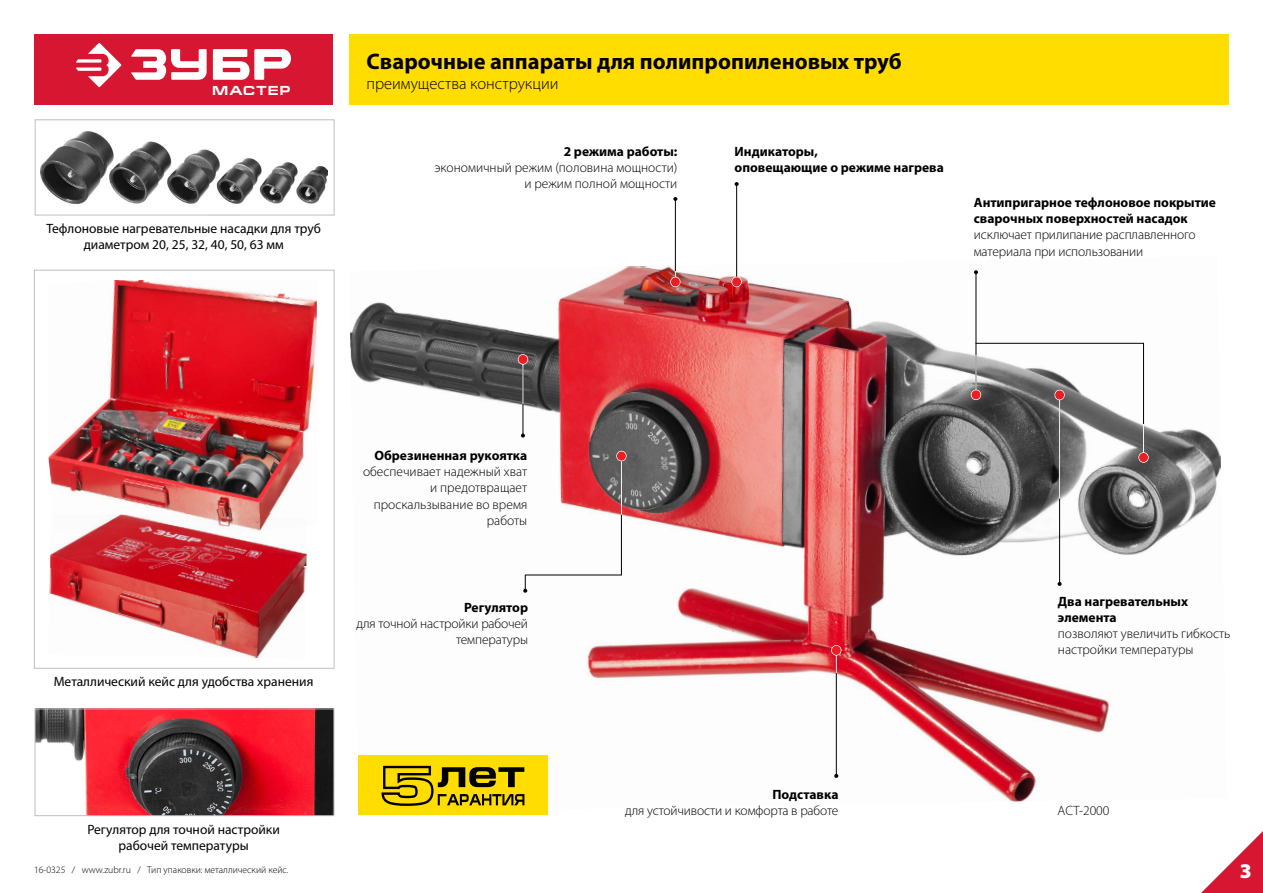
<style>
.page{position:relative;width:1263px;height:893px;background:#fff}
.page>*{position:absolute;margin:0;border:0;box-sizing:border-box;transform-origin:0 0}
.t1{font:700 22.5px "Myriad Pro";color:#000}
.t2{font:900 21px "Myriad Pro";color:#fff}
.t3{font:300 16.5px "Myriad Pro";color:#000}
.t4{font:300 13.5px/16.2px "Myriad Pro";color:#000;text-align:right}
.t5{font:700 13.5px/16.2px "Myriad Pro";color:#000}
.t6{font:13.5px/16.2px "Myriad Pro";color:#000;text-align:center}
.t7{font:700 13.2px "Europe Ext";color:#fff}
.t8{font:300 9.75px "Myriad Pro";color:#000}
</style>
<div class="page">
<img style="left:350px;top:256px;width:871px;height:546px">
<img style="left:41px;top:131px;width:286px;height:73px">
<div style="left:35px;top:119px;width:299px;height:96px;border:1px solid #bcbec0"></div>
<div style="left:350px;top:34px;width:879px;height:70px;background:#fd0"></div>
<div style="left:34px;top:34px;width:299px;height:70px;background:#d71732"></div>
<hr style="left:736px;top:184px;width:1px;height:102px;background:#000">
<hr style="left:976px;top:272px;width:1px;height:122px;background:#000">
<hr style="left:1143px;top:343px;width:1px;height:112px;background:#000">
<hr style="left:976px;top:343px;width:168px;height:1px;background:#000">
<hr style="left:1059px;top:392px;width:1px;height:193px;background:#000">
<hr style="left:1059px;top:399px;width:1px;height:100px;background:#fff">
<hr style="left:1143px;top:424px;width:1px;height:31px;background:#fff">
<hr style="left:675px;top:199px;width:1px;height:80px;background:#000">
<hr style="left:523px;top:367px;width:1px;height:69px;background:#000">
<hr style="left:621px;top:456px;width:1px;height:119px;background:#000">
<hr style="left:525px;top:575px;width:96px;height:1px;background:#000">
<hr style="left:836px;top:651px;width:1px;height:125px;background:#000">
<hr style="left:976px;top:355px;width:1px;height:39px;background:#fff">
<hr style="left:523px;top:364px;width:1px;height:40px;background:#fff">
<hr style="left:621px;top:461px;width:1px;height:54px;background:#fff">
<svg style="left:836px;top:656px;width:1px;height:17px"></svg>
<div style="left:731px;top:277px;width:11px;height:10px;border:1px solid #fff;border-radius:50%"></div>
<div style="left:732px;top:277px;width:9px;height:9px;background:#ed1d24;border-radius:50%"></div>
<div style="left:971px;top:390px;width:10px;height:10px;border:1px solid #fff;border-radius:50%"></div>
<div style="left:971px;top:390px;width:9px;height:9px;background:#ed1d24;border-radius:50%"></div>
<div style="left:1138px;top:452px;width:11px;height:11px;border:1px solid #fff;border-radius:50%"></div>
<div style="left:1139px;top:453px;width:9px;height:9px;background:#ed1d24;border-radius:50%"></div>
<div style="left:1054px;top:390px;width:11px;height:10px;border:1px solid #fff;border-radius:50%"></div>
<div style="left:1055px;top:390px;width:9px;height:9px;background:#ed1d24;border-radius:50%"></div>
<div style="left:670px;top:277px;width:10px;height:10px;border:1px solid #fff;border-radius:50%"></div>
<div style="left:671px;top:277px;width:9px;height:9px;background:#ed1d24;border-radius:50%"></div>
<div style="left:518px;top:354px;width:10px;height:11px;border:1px solid #fff;border-radius:50%"></div>
<div style="left:518px;top:355px;width:9px;height:9px;background:#ed1d24;border-radius:50%"></div>
<div style="left:616px;top:451px;width:11px;height:10px;border:1px solid #fff;border-radius:50%"></div>
<div style="left:617px;top:451px;width:9px;height:10px;background:#ed1d24;border-radius:50%"></div>
<div style="left:831px;top:645px;width:10px;height:11px;border:1px solid #fff;border-radius:50%"></div>
<div style="left:832px;top:646px;width:9px;height:9px;background:#ed1d24;border-radius:50%"></div>
<svg style="left:76px;top:43px;width:45px;height:44px"></svg>
<svg style="left:131px;top:49px;width:160px;height:31px"></svg>
<svg style="left:735px;top:182px;width:4px;height:4px"></svg>
<svg style="left:1057px;top:582px;width:5px;height:4px"></svg>
<svg style="left:673px;top:197px;width:4px;height:4px"></svg>
<svg style="left:1201px;top:831px;width:62px;height:62px"></svg>
<svg style="left:521px;top:434px;width:4px;height:4px"></svg>
<svg style="left:523px;top:575px;width:4px;height:18px"></svg>
<svg style="left:834px;top:774px;width:4px;height:4px"></svg>
<svg style="left:974px;top:270px;width:4px;height:4px"></svg>
<div style="left:358px;top:755px;width:190px;height:60px;background:#fd0"></div>
<svg style="left:381px;top:765px;width:143px;height:41px"></svg>
<img style="left:48px;top:280px;width:269px;height:234px">
<img style="left:49px;top:514px;width:258px;height:144px">
<div style="left:34px;top:270px;width:300px;height:399px;border:1px solid #bcbec0"></div>
<img style="left:37px;top:710px;width:295px;height:104px">
<div style="left:35px;top:708px;width:299px;height:108px;border:1px solid #bcbec0"></div>
<p class="t7" style="left:212px;top:83px;width:14px">МАСТЕР</p>
<p class="t6" style="left:47px;top:220px;width:276px">Тефлоновые нагревательные насадки для труб диаметром 20, 25, 32, 40, 50, 63 мм</p>
<h1 class="t1" style="left:367px;top:47px;width:537px">Сварочные аппараты для полипропиленовых труб</h1>
<p class="t3" style="left:367px;top:74px;width:193px">преимущества конструкции</p>
<p class="t5" style="left:564px;top:143px;width:115px">2 режима работы:</p>
<p class="t4" style="left:435px;top:159px;width:244px">экономичный режим (половина мощности) и режим полной мощности</p>
<p class="t5" style="left:735px;top:143px;width:211px">Индикаторы,<br>оповещающие о режиме нагрева</p>
<p class="t5" style="left:974px;top:194px;width:244px">Антипригарное тефлоновое покрытие сварочных поверхностей насадок</p>
<p class="t4" style="left:974px;top:227px;width:223px;text-align:left">исключает прилипание расплавленного материала при использовании</p>
<p class="t6" style="left:54px;top:674px;width:261px">Металлический кейс для удобства хранения</p>
<p class="t5" style="left:374px;top:447px;width:154px">Обрезиненная рукоятка</p>
<p class="t4" style="left:363px;top:463px;width:166px">обеспечивает надежный хват и предотвращает проскальзывание во время работы</p>
<p class="t5" style="left:464px;top:599px;width:66px">Регулятор</p>
<p class="t4" style="left:356px;top:615px;width:173px">для точной настройки рабочей температуры</p>
<p class="t6" style="left:87px;top:821px;width:194px">Регулятор для точной настройки рабочей температуры</p>
<p class="t5" style="left:772px;top:785px;width:67px">Подставка</p>
<p class="t4" style="left:625px;top:802px;width:215px">для устойчивости и комфорта в работе</p>
<p class="t5" style="left:1058px;top:593px;width:132px">Два нагревательных элемента</p>
<p class="t4" style="left:1058px;top:625px;width:174px;text-align:left">позволяют увеличить гибкость настройки температуры</p>
<p class="t4" style="left:1057px;top:802px;width:53px">АСТ-2000</p>
<p class="t8" style="left:34px;top:863px;width:256px">16-0325 / www.zubr.ru / Тип упаковки: металлический кейс.</p>
<h2 class="t2" style="left:1240px;top:856px;width:14px">3</h2>
</div>
